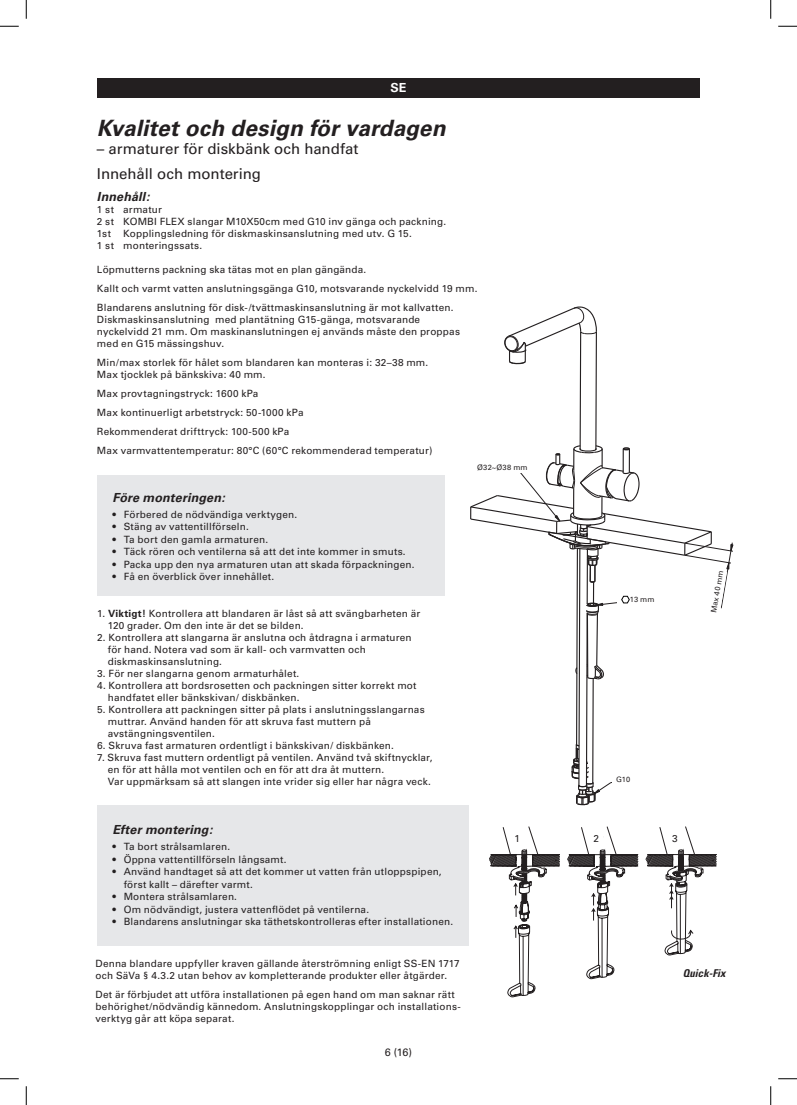
<style>
.page{position:relative;width:797px;height:1105px;background:#fff}
.page>*{position:absolute;margin:0;border:0;box-sizing:border-box;transform-origin:0 0}
.t1{font:italic 700 22.5px "Univers";letter-spacing:.005em;color:#231f20}
.t2{font:15px/24.4px "Univers";color:#231f20}
.t3{font:italic 700 12.5px "Univers";letter-spacing:.01em;color:#231f20}
.t4{font:700 12.5px "Univers";color:#fff}
.t5{font:italic 700 condensed 10.75px "Univers";color:#231f20}
.t6{font:10.75px "Univers LT Std";color:#231f20}
.t7{font:10px/12px "Univers";letter-spacing:.015em;color:#231f20}
.t8{font:7.5px "Univers";letter-spacing:.02em;color:#231f20}
.s1{font-weight:700}
.s2{font-weight:700;font-style:italic;font-stretch:condensed;font-size:10.75px}
</style>
<div class="page">
<svg style="left:470px;top:306px;width:263px;height:500px"></svg>
<div style="left:612px;top:772px;width:27px;height:15px;background:#fff"></div>
<div style="left:97px;top:78px;width:602px;height:19px;background:#231f20"></div>
<div style="left:97px;top:805px;width:372px;height:141px;background:#e6e7e9"></div>
<div style="left:97px;top:475px;width:347px;height:121px;background:#e6e7e9"></div>
<svg style="left:489px;top:826px;width:228px;height:171px"></svg>
<div style="left:641px;top:981px;width:95px;height:29px;background:#fff"></div>
<div style="left:510px;top:831px;width:14px;height:14px;background:#fff"></div>
<div style="left:589px;top:831px;width:14px;height:14px;background:#fff"></div>
<div style="left:668px;top:831px;width:13px;height:14px;background:#fff"></div>
<svg style="left:0;top:25px;width:19px;height:2px"></svg>
<svg style="left:778px;top:25px;width:19px;height:2px"></svg>
<svg style="left:0;top:1078px;width:19px;height:1px"></svg>
<svg style="left:778px;top:1078px;width:19px;height:1px"></svg>
<svg style="left:25px;top:0;width:2px;height:19px"></svg>
<svg style="left:25px;top:1086px;width:2px;height:19px"></svg>
<svg style="left:770px;top:0;width:1px;height:19px"></svg>
<svg style="left:770px;top:1086px;width:1px;height:19px"></svg>
<p class="t4" style="left:390px;top:81px;width:18px">SE</p>
<h1 class="t1" style="left:97px;top:115px;width:350px">Kvalitet och design för vardagen</h1>
<h2 class="t2" style="left:97px;top:137px;width:263px">– armaturer för diskbänk och handfat<br>Innehåll och montering</h2>
<p class="t3" style="left:97px;top:189px;width:54px">Innehåll:</p>
<p class="t7" style="left:97px;top:203px;width:351px">1 st armatur<br>2 st KOMBI FLEX slangar M10X50cm med G10 inv gänga och packning.<br>1st Kopplingsledning för diskmaskinsanslutning med utv. G 15.<br>1 st monteringssats.</p>
<p class="t7" style="left:97px;top:260px;width:382px;line-height:19.1px">Löpmutterns packning ska tätas mot en plan gängända.<br>Kallt och varmt vatten anslutningsgänga G10, motsvarande nyckelvidd 19 mm.<br>Blandarens anslutning för disk-/tvättmaskinsanslutning är mot kallvatten.</p>
<p class="t7" style="left:97px;top:313px;width:364px">Diskmaskinsanslutning med plantätning G15-gänga, motsvarande nyckelvidd 21 mm. Om maskinanslutningen ej används måste den proppas med en G15 mässingshuv.</p>
<p class="t7" style="left:97px;top:357px;width:333px">Min/max storlek för hålet som blandaren kan monteras i: 32–38 mm.<br>Max tjocklek på bänkskiva: 40 mm.</p>
<p class="t7" style="left:97px;top:384px;width:337px;line-height:19.1px">Max provtagningstryck: 1600 kPa<br>Max kontinuerligt arbetstryck: 50-1000 kPa<br>Rekommenderat drifttryck: 100-500 kPa<br>Max varmvattentemperatur: 80°C (60°C rekommenderad temperatur)</p>
<p class="t3" style="left:112px;top:490px;width:114px">Före monteringen:</p>
<p class="t7" style="left:112px;top:508px;width:186px">• Förbered de nödvändiga verktygen.</p>
<p class="t7" style="left:112px;top:521px;width:138px">• Stäng av vattentillförseln.</p>
<p class="t7" style="left:112px;top:533px;width:157px">• Ta bort den gamla armaturen.</p>
<p class="t7" style="left:112px;top:546px;width:295px">• Täck rören och ventilerna så att det inte kommer in smuts.</p>
<p class="t7" style="left:112px;top:558px;width:304px">• Packa upp den nya armaturen utan att skada förpackningen.</p>
<p class="t7" style="left:112px;top:571px;width:163px">• Få en överblick över innehållet.</p>
<p class="t8" style="left:477px;top:463px;width:52px">Ø32~Ø38 mm</p>
<p class="t7" style="left:108px;top:608px;width:314px;text-indent:-11px">1. <span class="s1">Viktigt!</span> Kontrollera att blandaren är låst så att svängbarheten är<br>120 grader. Om den inte är det se bilden.</p>
<p class="t7" style="left:108px;top:632px;width:305px;text-indent:-11px">2. Kontrollera att slangarna är anslutna och åtdragna i armaturen för hand. Notera vad som är kall- och varmvatten och diskmaskinsanslutning.</p>
<p class="t7" style="left:97px;top:668px;width:204px">3. För ner slangarna genom armaturhålet.</p>
<p class="t7" style="left:108px;top:680px;width:310px;text-indent:-11px">4. Kontrollera att bordsrosetten och packningen sitter korrekt mot handfatet eller bänkskivan/ diskbänken.</p>
<p class="t7" style="left:108px;top:704px;width:318px;text-indent:-11px">5. Kontrollera att packningen sitter på plats i anslutningsslangarnas muttrar. Använd handen för att skruva fast muttern på avstängningsventilen.</p>
<p class="t7" style="left:97px;top:740px;width:298px">6. Skruva fast armaturen ordentligt i bänkskivan/ diskbänken.</p>
<p class="t7" style="left:108px;top:752px;width:326px;text-indent:-11px">7. Skruva fast muttern ordentligt på ventilen. Använd två skiftnycklar, en för att hålla mot ventilen och en för att dra åt muttern.<br>Var uppmärksam så att slangen inte vrider sig eller har några veck.</p>
<p class="t8" style="left:630px;top:595px;width:26px">13 mm</p>
<p class="t8" style="left:616px;top:775px;width:16px">G10</p>
<p class="t3" style="left:112px;top:822px;width:102px">Efter montering:</p>
<p class="t7" style="left:112px;top:841px;width:119px">• Ta bort strålsamlaren.</p>
<p class="t7" style="left:112px;top:853px;width:176px">• Öppna vattentillförseln långsamt.</p>
<p class="t7" style="left:124px;top:865px;width:319px;line-height:12.5px;text-indent:-11px">• Använd handtaget så att det kommer ut vatten från utloppspipen, först kallt – därefter varmt.</p>
<p class="t7" style="left:112px;top:891px;width:126px">• Montera strålsamlaren.</p>
<p class="t7" style="left:112px;top:903px;width:258px">• Om nödvändigt, justera vattenflödet på ventilerna.</p>
<p class="t7" style="left:112px;top:916px;width:342px">• Blandarens anslutningar ska täthetskontrolleras efter installationen.</p>
<p class="t7" style="left:514px;top:832px;width:9px">1<span class="s2">1</span></p>
<p class="t7" style="left:593px;top:832px;width:10px">2<span class="s2">2</span></p>
<p class="t7" style="left:672px;top:832px;width:10px">3<span class="s2">3</span></p>
<p class="t8" style="left:709px;top:612px;width:45px;rotate:-80deg">Max 40 mm</p>
<p class="t7" style="left:96px;top:958px;width:366px">Denna blandare uppfyller kraven gällande återströmning enligt SS-EN 1717 och SäVa § 4.3.2 utan behov av kompletterande produkter eller åtgärder.</p>
<p class="t7" style="left:96px;top:989px;width:367px">Det är förbjudet att utföra installationen på egen hand om man saknar rätt behörighet/nödvändig kännedom. Anslutningskopplingar och installations&shy;verktyg går att köpa separat.</p>
<p class="t6" style="left:385px;top:1046px;width:29px">6 (16)</p>
<p class="t5" style="left:683px;top:966px;width:44px">Quick-Fix</p>
</div>
